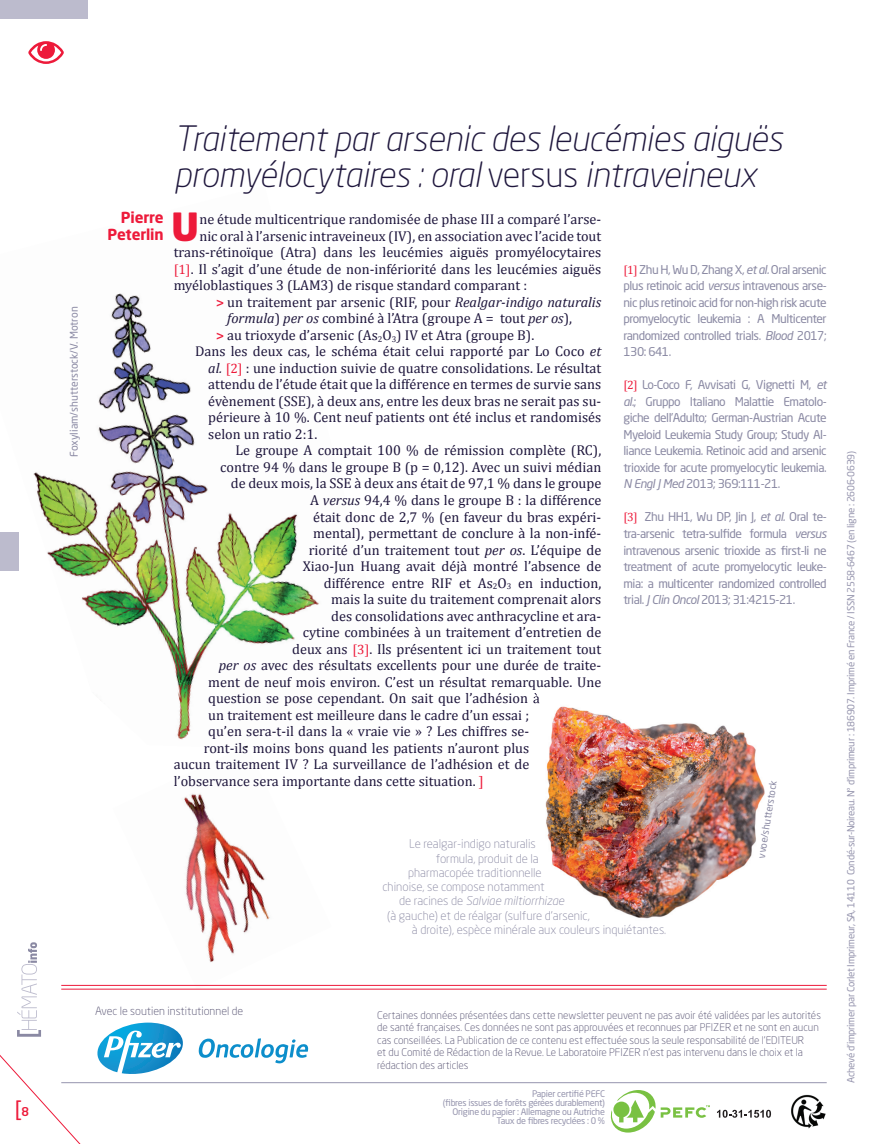
<style>
.page{position:relative;width:888px;height:1144px;background:#fff}
.page>*{position:absolute;margin:0;border:0;box-sizing:border-box;transform-origin:0 0}
.t1{font:900 38.4px "Neo Sans Std";color:#ed1a3a}
.t2{font:italic 300 34.5px/36px "Neo Sans Std";letter-spacing:-.01em;color:#1e163c}
.t3{font:21px "Neo Sans Std";color:#ed1a3a}
.t4{font:700 15px/16.5px "Neo Sans Std";letter-spacing:-.01em;color:#ed1a3a;text-align:right}
.t5{font:14.25px "Cambria";color:#1e163c}
.t6{font:12px/16.5px "Neo Sans Std";letter-spacing:-.04em;color:#8a89a3;text-align:justify}
.t7{font:300 12px "Neo Sans Std";color:#8a89a3}
.t8{font:italic 300 12px "Neo Sans Std";color:#8a89a3}
.t9{font:300 11.25px "Neo Sans Std";color:#514d6d}
.t10{font:300 10.5px/12.6px "Neo Sans Std";color:#514d6d}
.t11{font:10.5px "Neo Sans Std";color:#8a89a3}
.t12{font:9.75px "Neo Sans Std";letter-spacing:-.03em;color:#9695ae}
.t13{font:9.75px "Neo Sans Std";color:#8a89a3}
.t14{font:9px/9px "Neo Sans Std";letter-spacing:-.03em;color:#9695ae;text-align:right}
.s1{font-weight:500;font-size:12px}
.s2{font-style:normal}
.s3{font-size:13.5px;color:#ed1a3a}
.s4{font-weight:700;font-size:13.5px;color:#ed1a3a}
.s5{font-style:italic}
.s6{color:#ed1a3a}
.s7{font-family:"Cambria";color:#ed1a3a}
</style>
<div class="page">
<hr style="left:61px;top:1081px;width:766px;height:1px;background:#9695ae">
<svg style="left:199px;top:1038px;width:109px;height:24px"></svg>
<div style="left:0;top:531px;width:19px;height:39px;background:#bcbbcd"></div>
<img style="left:791px;top:1094px;width:35px;height:35px">
<svg style="left:717px;top:1109px;width:54px;height:8px"></svg>
<svg style="left:611px;top:1090px;width:99px;height:42px"></svg>
<div style="left:0;top:0;width:88px;height:19px;background:#bcbbcd"></div>
<img style="left:184px;top:793px;width:148px;height:193px">
<img style="left:111px;top:293px;width:38px;height:80px">
<img style="left:149px;top:343px;width:46px;height:140px">
<img style="left:1px;top:373px;width:187px;height:181px">
<img style="left:188px;top:483px;width:131px;height:148px">
<img style="left:48px;top:522px;width:179px;height:147px">
<img style="left:175px;top:631px;width:120px;height:102px">
<img style="left:175px;top:684px;width:13px;height:49px">
<img style="left:177px;top:733px;width:12px;height:7px">
<img style="left:209px;top:693px;width:86px;height:13px">
<img style="left:209px;top:709px;width:86px;height:12px">
<img style="left:209px;top:726px;width:86px;height:7px">
<hr style="left:61px;top:988px;width:766px;height:1px;background:#ed1a3a">
<hr style="left:61px;top:984px;width:766px;height:1px;background:#ed1a3a">
<svg style="left:28px;top:41px;width:36px;height:23px"></svg>
<img style="left:545px;top:706px;width:220px;height:213px">
<svg style="left:533px;top:693px;width:7px;height:11px"></svg>
<svg style="left:0;top:941px;width:185px;height:203px"></svg>
<h3 class="t3" style="left:15px;top:1094px;width:16px">[<span class="s1">8</span></h3>
<p class="t11" style="left:68px;top:456px;width:152px;rotate:-90deg">Foxyliam/shutterstock/V. Motron</p>
<p class="t4" style="left:107px;top:209px;width:58px">Pierre<br>Peterlin</p>
<h2 class="t2" style="left:174px;top:120px;width:610px">Traitement par arsenic des leucémies aiguës promyélocytaires : oral <span class="s2">versus</span> intraveineux</h2>
<h1 class="t1" style="left:171px;top:201px;width:30px">U</h1>
<p class="t5" style="left:199px;top:211px;width:403px">ne étude multicentrique randomisée de phase III a comparé l’arse-</p>
<p class="t5" style="left:199px;top:227px;width:403px">nic oral à l’arsenic intraveineux (IV), en association avec l’acide tout</p>
<p class="t5" style="left:174px;top:244px;width:429px">trans-rétinoïque (Atra) dans les leucémies aiguës promyélocytaires</p>
<p class="t5" style="left:174px;top:260px;width:429px"><span class="s3">[1]</span>. Il s’agit d’une étude de non-infériorité dans les leucémies aiguës</p>
<p class="t5" style="left:174px;top:277px;width:355px">myéloblastiques 3 (LAM3) de risque standard comparant :</p>
<p class="t5" style="left:216px;top:293px;width:386px"><span class="s4">&gt;</span> un traitement par arsenic (RIF, pour <span class="s5">Realgar-indigo naturalis</span></p>
<p class="t5" style="left:227px;top:310px;width:346px"><span class="s5">formula</span>) <span class="s5">per os</span> combiné à l’Atra (groupe A = tout <span class="s5">per os</span>),</p>
<p class="t5" style="left:216px;top:326px;width:319px"><span class="s4">&gt;</span> au trioxyde d’arsenic (As<sub>2</sub>O<sub>3</sub>) IV et Atra (groupe B).</p>
<p class="t5" style="left:195px;top:343px;width:408px">Dans les deux cas, le schéma était celui rapporté par Lo Coco <span class="s5">et</span></p>
<p class="t5" style="left:208px;top:359px;width:395px"><span class="s5">al.</span> <span class="s3">[2]</span> : une induction suivie de quatre consolidations. Le résultat</p>
<p class="t5" style="left:208px;top:376px;width:395px">attendu de l’étude était que la différence en termes de survie sans</p>
<p class="t5" style="left:208px;top:392px;width:394px">évènement (SSE), à deux ans, entre les deux bras ne serait pas su-</p>
<p class="t5" style="left:208px;top:409px;width:394px">périeure à 10 %. Cent neuf patients ont été inclus et randomisés</p>
<p class="t5" style="left:208px;top:425px;width:111px">selon un ratio 2:1.</p>
<p class="t5" style="left:235px;top:442px;width:367px">Le groupe A comptait 100 % de rémission complète (RC),</p>
<p class="t5" style="left:220px;top:458px;width:382px">contre 94 % dans le groupe B (p = 0,12). Avec un suivi médian</p>
<p class="t5" style="left:231px;top:475px;width:372px">de deux mois, la SSE à deux ans était de 97,1 % dans le groupe</p>
<p class="t5" style="left:310px;top:491px;width:292px">A <span class="s5">versus</span> 94,4 % dans le groupe B : la différence</p>
<p class="t5" style="left:313px;top:508px;width:289px">était donc de 2,7 % (en faveur du bras expéri-</p>
<p class="t5" style="left:313px;top:524px;width:289px">mental), permettant de conclure à la non-infé-</p>
<p class="t5" style="left:309px;top:541px;width:294px">riorité d’un traitement tout <span class="s5">per os</span>. L’équipe de</p>
<p class="t5" style="left:303px;top:557px;width:300px">Xiao-Jun Huang avait déjà montré l’absence de</p>
<p class="t5" style="left:324px;top:574px;width:279px">différence entre RIF et As<sub>2</sub>O<sub>3</sub> en induction,</p>
<p class="t5" style="left:331px;top:590px;width:272px">mais la suite du traitement comprenait alors</p>
<p class="t5" style="left:331px;top:607px;width:271px">des consolidations avec anthracycline et ara-</p>
<p class="t5" style="left:303px;top:623px;width:300px">cytine combinées à un traitement d’entretien de</p>
<p class="t5" style="left:292px;top:640px;width:311px">deux ans <span class="s3">[3]</span>. Ils présentent ici un traitement tout</p>
<p class="t5" style="left:219px;top:656px;width:384px"><span class="s5">per os</span> avec des résultats excellents pour une durée de traite-</p>
<p class="t5" style="left:208px;top:673px;width:395px">ment de neuf mois environ. C’est un résultat remarquable. Une</p>
<p class="t5" style="left:208px;top:689px;width:333px">question se pose cependant. On sait que l’adhésion à</p>
<p class="t5" style="left:208px;top:706px;width:322px">un traitement est meilleure dans le cadre d’un essai ;</p>
<p class="t5" style="left:208px;top:722px;width:322px">qu’en sera-t-il dans la « vraie vie » ? Les chiffres se-</p>
<p class="t5" style="left:204px;top:739px;width:327px">ront-ils moins bons quand les patients n’auront plus</p>
<p class="t5" style="left:174px;top:755px;width:357px">aucun traitement IV ? La surveillance de l’adhésion et de</p>
<p class="t5" style="left:174px;top:772px;width:312px">l’observance sera importante dans cette situation. <span class="s6">]</span></p>
<p class="t6" style="left:623px;top:261px;width:205px"><span class="s7">[1]</span> Zhu H, Wu D, Zhang X, <span class="s5">et al.</span> Oral arsenic plus retinoic acid <span class="s5">versus</span> intravenous arse&shy;nic plus retinoic acid for non-high risk acute promyelocytic leukemia : A Multicenter randomized controlled trials. <span class="s5">Blood</span> 2017; 130: 641.</p>
<p class="t6" style="left:623px;top:376px;width:205px"><span class="s7">[2]</span> Lo-Coco F, Avvisati G, Vignetti M, <span class="s5">et al.</span>; Gruppo Italiano Malattie Ematolo&shy;giche dell’Adulto; German-Austrian Acute Myeloid Leukemia Study Group; Study Al&shy;liance Leukemia. Retinoic acid and arsenic trioxide for acute promyelocytic leukemia.<br><span class="s5">N Engl J Med</span> 2013; 369:111-21.</p>
<p class="t6" style="left:623px;top:508px;width:205px"><span class="s7">[3]</span> Zhu HH1, Wu DP, Jin J, <span class="s5">et al.</span> Oral te&shy;tra-arsenic tetra-sulfide formula <span class="s5">versus </span>intravenous arsenic trioxide as first-li ne treatment of acute promyelocytic leuke&shy;mia: a multicenter randomized controlled trial. <span class="s5">J Clin Oncol</span> 2013; 31:4215-21.</p>
<p class="t13" style="left:755px;top:856px;width:80px;rotate:-81deg">vvoe/shutterstock</p>
<p class="t7" style="left:409px;top:836px;width:128px">le realgar-indigo naturalis</p>
<p class="t7" style="left:436px;top:850px;width:105px">formula, produit de la</p>
<p class="t7" style="left:408px;top:865px;width:135px">pharmacopée traditionnelle</p>
<p class="t7" style="left:382px;top:879px;width:164px">chinoise, se compose notamment</p>
<p class="t8" style="left:399px;top:893px;width:167px"><span class="s2">de racines de</span> Salviae miltiorrhizae</p>
<p class="t7" style="left:387px;top:907px;width:204px">(à gauche) et de réalgar (sulfure d’arsenic,</p>
<p class="t7" style="left:412px;top:922px;width:256px">à droite), espèce minérale aux couleurs inquiétantes.</p>
<p class="t9" style="left:95px;top:1003px;width:149px">avec le soutien institutionnel de</p>
<p class="t10" style="left:377px;top:1007px;width:445px">certaines données présentées dans cette newsletter peuvent ne pas avoir été validées par les autorités de santé françaises. ces données ne sont pas approuvées et reconnues par pfizer et ne sont en aucun cas conseillées. la publication de ce contenu est effectuée sous la seule responsabilité de l’ediTeur<br>et du comité de rédaction de la revue. le laboratoire pfizer n’est pas intervenu dans le choix et la rédaction des articles</p>
<p class="t14" style="left:443px;top:1089px;width:164px">Papier certifié PEFC<br>(fibres issues de forêts gérées durablement)<br>Origine du papier : Allemagne ou Autriche Taux de fibres recyclées : 0 %</p>
<p class="t12" style="left:845px;top:1082px;width:632px;rotate:-90deg">Achevé d’imprimer par Corlet Imprimeur, SA, 14110 Condé-sur-Noireau. N° d’imprimeur : 186907. Imprimé en France / ISSN 2558-6467 (en ligne : 2606-0639)</p>
</div>
